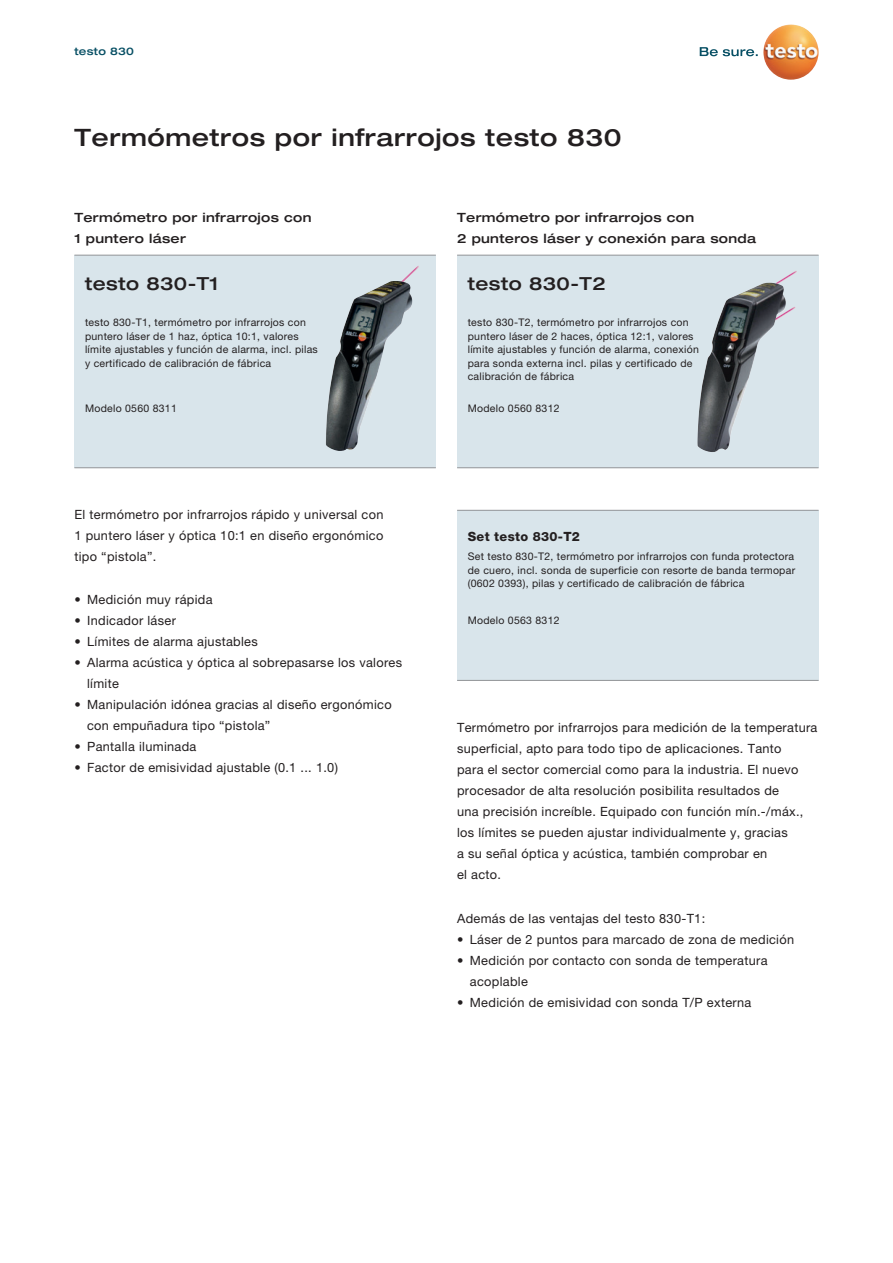
<style>
.page{position:relative;width:893px;height:1263px;background:#fff}
.page>*{position:absolute;margin:0;border:0;box-sizing:border-box;transform-origin:0 0}
.t1{font:500 expanded 24px "Helvetica Neue LTW1 G";letter-spacing:.025em;color:#231f20}
.t2{font:500 expanded 18px "Helvetica Neue LTW1 G";letter-spacing:.025em;color:#231f20}
.t3{font:12.75px/21px "Helvetica Neue LTW1 G";letter-spacing:.025em;color:#231f20}
.t4{font:500 expanded 12.75px/21px "Helvetica Neue LTW1 G";letter-spacing:.025em;color:#231f20}
.t5{font:800 12.75px "Helvetica Neue LTW1 G";letter-spacing:.025em;color:#231f20}
.t6{font:10.5px/13.5px "Helvetica Neue LTW1 G";letter-spacing:.025em;color:#231f20}
.t7{font:500 expanded 10.5px "Helvetica Neue LTW1 G";letter-spacing:.025em;color:#074f64}
</style>
<div class="page">
<div style="left:457px;top:255px;width:362px;height:213px;background:#d9e5eb"></div>
<img style="left:786px;top:307px;width:10px;height:7px">
<img style="left:776px;top:271px;width:21px;height:12px">
<div style="left:74px;top:255px;width:362px;height:213px;background:#d9e5eb"></div>
<img style="left:402px;top:266px;width:17px;height:15px">
<hr style="left:74px;top:467px;width:362px;height:1px;background:#939598">
<hr style="left:457px;top:467px;width:362px;height:1px;background:#939598">
<img style="left:326px;top:281px;width:86px;height:170px">
<img style="left:697px;top:283px;width:89px;height:169px">
<div style="left:457px;top:510px;width:362px;height:170px;background:#d9e5eb"></div>
<hr style="left:457px;top:510px;width:362px;height:1px;background:#939598">
<hr style="left:457px;top:680px;width:362px;height:1px;background:#939598">
<hr style="left:74px;top:255px;width:362px;height:1px;background:#939598">
<hr style="left:457px;top:255px;width:362px;height:1px;background:#939598">
<svg style="left:700px;top:47px;width:58px;height:9px"></svg>
<img style="left:763px;top:24px;width:56px;height:56px;border-radius:28px">
<p class="t7" style="left:74px;top:44px;width:61px">testo 830</p>
<h1 class="t1" style="left:74px;top:122px;width:549px">Termómetros por infrarrojos testo 830</h1>
<p class="t4" style="left:74px;top:207px;width:239px">Termómetro por infrarrojos con<br>1 puntero láser</p>
<p class="t4" style="left:457px;top:207px;width:300px">Termómetro por infrarrojos con<br>2 punteros láser y conexión para sonda</p>
<h2 class="t2" style="left:85px;top:272px;width:135px">testo 830-T1</h2>
<h2 class="t2" style="left:468px;top:272px;width:139px">testo 830-T2</h2>
<p class="t6" style="left:85px;top:316px;width:234px">testo 830-T1, termómetro por infrarrojos con puntero láser de 1 haz, óptica 10:1, valores límite ajustables y función de alarma, incl. pilas y certificado de calibración de fábrica</p>
<p class="t6" style="left:468px;top:316px;width:233px">testo 830-T2, termómetro por infrarrojos con puntero láser de 2 haces, óptica 12:1, valores límite ajustables y función de alarma, conexión para sonda externa incl. pilas y certificado de calibración de fábrica</p>
<p class="t6" style="left:85px;top:401px;width:93px">Modelo 0560 8311</p>
<p class="t6" style="left:468px;top:401px;width:93px">Modelo 0560 8312</p>
<p class="t3" style="left:74px;top:504px;width:311px;text-align:justify">El termómetro por infrarrojos rápido y universal con 1 puntero láser y óptica 10:1 en diseño ergonómico tipo “pistola”.</p>
<p class="t3" style="left:74px;top:589px;width:140px">• Medición muy rápida</p>
<p class="t3" style="left:74px;top:610px;width:103px">• Indicador láser</p>
<p class="t3" style="left:74px;top:631px;width:185px">• Límites de alarma ajustables</p>
<p class="t3" style="left:87px;top:652px;width:316px;text-indent:-13px">• Alarma acústica y óptica al sobrepasarse los valores límite</p>
<p class="t3" style="left:87px;top:694px;width:306px;text-indent:-13px">• Manipulación idónea gracias al diseño ergonómico con empuñadura tipo “pistola”</p>
<p class="t3" style="left:74px;top:736px;width:124px">• Pantalla iluminada</p>
<p class="t3" style="left:74px;top:757px;width:265px">• Factor de emisividad ajustable (0.1 ... 1.0)</p>
<p class="t5" style="left:468px;top:528px;width:114px">Set testo 830-T2</p>
<p class="t6" style="left:468px;top:550px;width:329px;text-align:justify">Set testo 830-T2, termómetro por infrarrojos con funda protectora de cuero, incl. sonda de superficie con resorte de banda termopar (0602 0393), pilas y certificado de calibración de fábrica</p>
<p class="t6" style="left:468px;top:613px;width:93px">Modelo 0563 8312</p>
<p class="t3" style="left:457px;top:717px;width:362px">Termómetro por infrarrojos para medición de la temperatura superficial, apto para todo tipo de aplicaciones. Tanto<br>para el sector comercial como para la industria. El nuevo procesador de alta resolución posibilita resultados de<br>una precisión increíble. Equipado con función mín.-/máx., los límites se pueden ajustar individualmente y, gracias<br>a su señal óptica y acústica, también comprobar en<br>el acto.</p>
<p class="t3" style="left:457px;top:908px;width:250px">Además de las ventajas del testo 830-T1:</p>
<p class="t3" style="left:457px;top:929px;width:339px">• Láser de 2 puntos para marcado de zona de medición</p>
<p class="t3" style="left:470px;top:950px;width:299px;text-indent:-13px">• Medición por contacto con sonda de temperatura acoplable</p>
<p class="t3" style="left:457px;top:992px;width:296px">• Medición de emisividad con sonda T/P externa</p>
</div>
